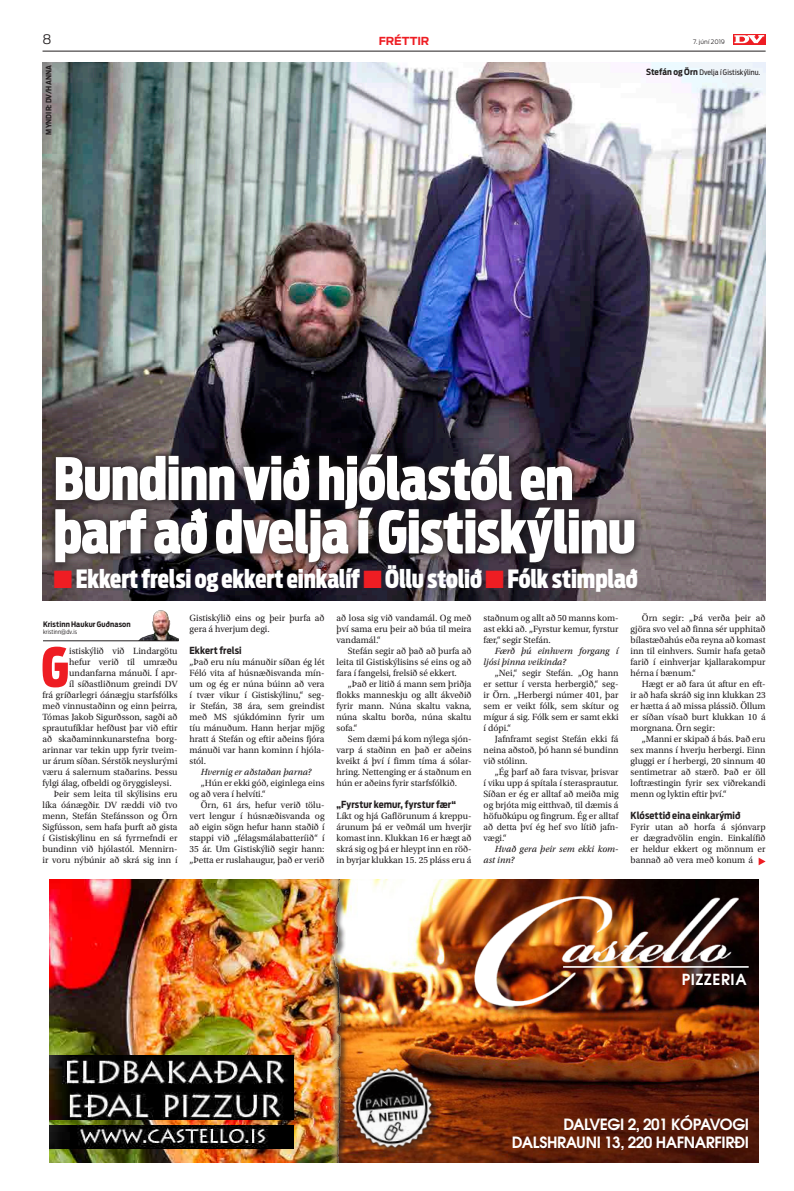
<style>
.page{position:relative;width:794px;height:1191px;background:#fff}
.page>*{position:absolute;margin:0;border:0;box-sizing:border-box;transform-origin:0 0}
.t1{font:900 57.9px/53.3px "Antenna Extra Cond";letter-spacing:-.01em;color:#fff}
.t2{font:900 54px "Antenna Extra Cond";color:#ee1d23}
.t3{font:900 25px "Antenna Extra Cond";letter-spacing:-.005em;color:#fff}
.t4{font:700 15.4px/18.5px "Te X Gyre Adventor";letter-spacing:-.025em;color:#fff;text-align:right}
.t5{font:700 15.2px "Te X Gyre Adventor";letter-spacing:.045em;color:#fff}
.t6{font:300 13px "Antenna";color:#231f20}
.t7{font:700 11px "Antenna";letter-spacing:-.01em;color:#ee1d23}
.t8{font:700 9.7px "Antenna Cond";letter-spacing:.005em;color:#231f20}
.t9{font:9.5px/11px "Utopia Std";color:#231f20;text-align:justify}
.t10{font:9.5px/11px "Utopia Std Capt It";color:#231f20}
.t11{font:700 7.5px "Antenna Cond";letter-spacing:.01em;color:#231f20}
.t12{font:7.5px "Antenna Cond";letter-spacing:.015em;color:#231f20}
.t13{font:300 6px "Antenna Cond";letter-spacing:.02em;color:#231f20}
.t14{font:300 6px "Antenna";letter-spacing:.005em;color:#231f20}
.s1{font-weight:700;font-size:8.5px}
.s2{color:#ee1d23}
</style>
<div class="page">
<svg style="left:733px;top:34px;width:32px;height:10px"></svg>
<svg style="left:734px;top:35px;width:30px;height:8px"></svg>
<hr style="left:43px;top:51px;width:722px;height:1px;background:#231f20">
<img style="left:351px;top:879px;width:407px;height:283px">
<img style="left:339px;top:879px;width:12px;height:283px">
<img style="left:50px;top:879px;width:289px;height:283px">
<img style="left:50px;top:1055px;width:243px;height:64px">
<img style="left:50px;top:1125px;width:243px;height:23px">
<div style="left:354px;top:1069px;width:87px;height:87px;background:#231f20;opacity:.4"></div>
<img style="left:347px;top:1062px;width:91px;height:92px">
<img style="left:460px;top:879px;width:298px;height:182px">
<hr style="left:563px;top:966px;width:185px;height:1px;background:#fff">
<img style="left:43px;top:62px;width:722px;height:539px">
<img style="left:139px;top:610px;width:40px;height:30px">
<hr style="left:43px;top:640px;width:136px;height:1px;background:#231f20">
<div style="left:46px;top:445px;width:597px;height:126px;background:#231f20;opacity:.75"></div>
<svg style="left:758px;top:857px;width:7px;height:8px"></svg>
<h3 class="t6" style="left:43px;top:32px;width:11px">8</h3>
<p class="t7" style="left:379px;top:34px;width:52px">FRÉTTIR</p>
<p class="t14" style="left:693px;top:38px;width:33px">7. júní 2019</p>
<p class="t11" style="left:44px;top:135px;width:71px;rotate:-90deg">MYNDIR: DV/HANNA</p>
<p class="t12" style="left:646px;top:67px;width:115px"><span class="s1">Stefán og Örn</span> Dvelja í Gistiskýlinu.</p>
<h1 class="t1" style="left:54px;top:452px;width:584px">Bundinn við hjólastól en þarf að dvelja í Gistiskýlinu</h1>
<h3 class="t3" style="left:54px;top:563px;width:585px"><span class="s2">■</span>Ekkert frelsi og ekkert einkalíf<span class="s2">■</span>Öllu stolið<span class="s2">■</span>Fólk stimplað</h3>
<p class="t11" style="left:43px;top:619px;width:89px">Kristinn Haukur Guðnason</p>
<p class="t13" style="left:43px;top:628px;width:36px">kristinn@dv.is</p>
<h2 class="t2" style="left:42px;top:635px;width:29px">G</h2>
<p class="t9" style="left:69px;top:646px;width:110px">istiskýlið við Lindargötu</p>
<p class="t9" style="left:69px;top:657px;width:110px">hefur verið til umræðu</p>
<p class="t9" style="left:69px;top:668px;width:110px">undanfarna mánuði. Í apr-</p>
<p class="t9" style="left:69px;top:679px;width:110px">íl síðastliðnum greindi DV</p>
<p class="t9" style="left:43px;top:690px;width:136px">frá gríðarlegri óánægju starfsfólks</p>
<p class="t9" style="left:43px;top:701px;width:136px">með vinnustaðinn og einn þeirra,</p>
<p class="t9" style="left:43px;top:712px;width:136px">Tómas Jakob Sigurðsson, sagði að</p>
<p class="t9" style="left:43px;top:723px;width:136px">sprautufíklar hefðust þar við eftir</p>
<p class="t9" style="left:43px;top:734px;width:136px">að skaðaminnkunarstefna borg-</p>
<p class="t9" style="left:43px;top:745px;width:136px">arinnar var tekin upp fyrir tveim-</p>
<p class="t9" style="left:43px;top:756px;width:136px">ur árum síðan. Sérstök neyslurými</p>
<p class="t9" style="left:43px;top:767px;width:136px">væru á salernum staðarins. Þessu</p>
<p class="t9" style="left:43px;top:778px;width:131px">fylgi álag, ofbeldi og öryggisleysi.</p>
<p class="t9" style="left:54px;top:789px;width:125px">Þeir sem leita til skýlisins eru</p>
<p class="t9" style="left:43px;top:800px;width:136px">líka óánægðir. DV ræddi við tvo</p>
<p class="t9" style="left:43px;top:811px;width:136px">menn, Stefán Stefánsson og Örn</p>
<p class="t9" style="left:43px;top:822px;width:136px">Sigfússon, sem hafa þurft að gista</p>
<p class="t9" style="left:43px;top:833px;width:136px">í Gistiskýlinu en sá fyrrnefndi er</p>
<p class="t9" style="left:43px;top:844px;width:136px">bundinn við hjólastól. Mennirn-</p>
<p class="t9" style="left:43px;top:855px;width:136px">ir voru nýbúnir að skrá sig inn í</p>
<p class="t9" style="left:189px;top:613px;width:136px">Gistiskýlið eins og þeir þurfa að gera á hverjum degi.</p>
<p class="t8" style="left:189px;top:645px;width:54px">Ekkert frelsi</p>
<p class="t9" style="left:189px;top:657px;width:136px">„Það eru níu mánuðir síðan ég lét Féló vita af húsnæðisvanda mín&shy;um og ég er núna búinn að vera í tvær vikur í Gistiskýlinu,“ seg&shy;ir Stefán, 38 ára, sem greindist með MS sjúkdóminn fyrir um tíu mánuðum. Hann herjar mjög hratt á Stefán og eftir aðeins fjóra mánuði var hann kominn í hjóla&shy;stól.</p>
<p class="t10" style="left:201px;top:766px;width:112px">Hvernig er aðstaðan þarna?</p>
<p class="t9" style="left:189px;top:778px;width:136px;text-indent:11px">„Hún er ekki góð, eiginlega eins og að vera í helvíti.“</p>
<p class="t9" style="left:189px;top:800px;width:136px;text-indent:11px">Örn, 61 árs, hefur verið tölu&shy;vert lengur í húsnæðisvanda og að eigin sögn hefur hann staðið í stappi við „félagsmálabatteríið“ í 35 ár. Um Gistiskýlið segir hann: „Þetta er ruslahaugur, það er verið</p>
<p class="t9" style="left:336px;top:613px;width:136px">að losa sig við vandamál. Og með því sama eru þeir að búa til meira vandamál.“</p>
<p class="t9" style="left:336px;top:646px;width:136px;text-indent:11px">Stefán segir að það að þurfa að leita til Gistiskýlisins sé eins og að fara í fangelsi, frelsið sé ekkert.</p>
<p class="t9" style="left:336px;top:679px;width:136px;text-indent:11px">„Það er litið á mann sem þriðja flokks manneskju og allt ákveðið fyrir mann. Núna skaltu vakna, núna skaltu borða, núna skaltu sofa.“</p>
<p class="t9" style="left:336px;top:734px;width:136px;text-indent:11px">Sem dæmi þá kom nýlega sjón&shy;varp á staðinn en það er aðeins kveikt á því í fimm tíma á sólar&shy;hring. Nettenging er á staðnum en hún er aðeins fyrir starfsfólkið.</p>
<p class="t8" style="left:336px;top:799px;width:121px">„Fyrstur kemur, fyrstur fær“</p>
<p class="t9" style="left:336px;top:811px;width:136px">Líkt og hjá Gaflörunum á kreppu&shy;árunum þá er veðmál um hverjir komast inn. Klukkan 16 er hægt að skrá sig og þá er hleypt inn en röð&shy;in byrjar klukkan 15. 25 pláss eru á</p>
<p class="t9" style="left:483px;top:613px;width:136px">staðnum og allt að 50 manns kom&shy;ast ekki að. „Fyrstur kemur, fyrstur fær,“ segir Stefán.</p>
<p class="t10" style="left:483px;top:645px;width:136px;text-indent:11px">Færð þú einhvern forgang í ljósi þinna veikinda?</p>
<p class="t9" style="left:483px;top:668px;width:136px;text-indent:11px">„Nei,“ segir Stefán. „Og hann er settur í versta herbergið,“ seg&shy;ir Örn. „Herbergi númer 401, þar sem er veikt fólk, sem skítur og mígur á sig. Fólk sem er samt ekki í dópi.“</p>
<p class="t9" style="left:483px;top:734px;width:136px;text-indent:11px">Jafnframt segist Stefán ekki fá neina aðstoð, þó hann sé bundinn við stólinn.</p>
<p class="t9" style="left:483px;top:767px;width:136px;text-indent:11px">„Ég þarf að fara tvisvar, þrisvar í viku upp á spítala í sterasprautur.<br>Síðan er ég er alltaf að meiða mig og brjóta mig eitthvað, til dæmis á höfuðkúpu og fingrum. Ég er alltaf að detta því ég hef svo lítið jafn&shy;vægi.“</p>
<p class="t10" style="left:483px;top:843px;width:136px;text-indent:11px">Hvað gera þeir sem ekki kom&shy;ast inn?</p>
<p class="t9" style="left:630px;top:613px;width:136px;text-indent:11px">Örn segir: „Þá verða þeir að gjöra svo vel að finna sér upphitað bílastæðahús eða reyna að komast inn til einhvers. Sumir hafa getað farið í einhverjar kjallarakompur hérna í bænum.“</p>
<p class="t9" style="left:630px;top:679px;width:136px;text-indent:11px">Hægt er að fara út aftur en eft&shy;ir að hafa skráð sig inn klukkan 23 er hætta á að missa plássið. Öllum er síðan vísað burt klukkan 10 á morgnana. Örn segir:</p>
<p class="t9" style="left:630px;top:734px;width:136px;text-indent:11px">„Manni er skipað á bás. Það eru sex manns í hverju herbergi. Einn gluggi er í herbergi, 20 sinnum 40 sentimetrar að stærð. Það er öll loftræstingin fyrir sex viðrekandi menn og lyktin eftir því.“</p>
<p class="t8" style="left:630px;top:810px;width:111px">Klósettið eina einkarýmið</p>
<p class="t9" style="left:630px;top:822px;width:136px">Fyrir utan að horfa á sjónvarp er dægradvölin engin. Einkalífið er heldur ekkert og mönnum er bannað að vera með konum á</p>
<h3 class="t5" style="left:682px;top:966px;width:67px">PIZZERIA</h3>
<h3 class="t4" style="left:512px;top:1113px;width:239px">DALVEGI 2, 201 KÓPAVOGI<br>DALSHRAUNI 13, 220 HAFNARFIRÐI</h3>
</div>
